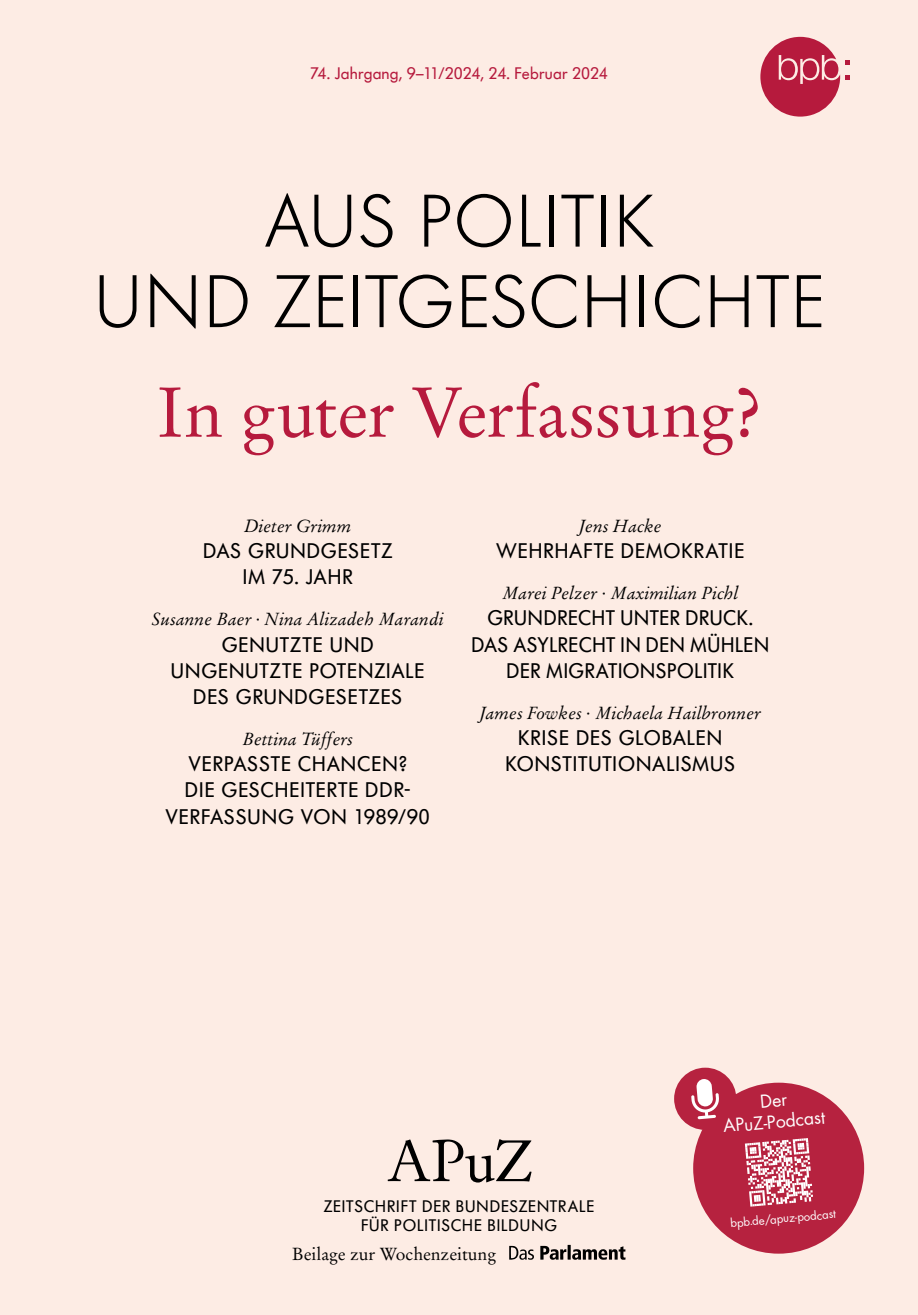
<style>
.page{position:relative;width:918px;height:1315px;background:#fdece4}
.page>*{position:absolute;margin:0;border:0;box-sizing:border-box;transform-origin:0 0}
.A-Seiten_U1_Schriftzug_APuZ{font:300 73.5px/80.5px "Futura BQ";letter-spacing:.01em;color:#000;text-align:center}
.A-Seiten_U1_Schwerpunktthema{font:70px "Stempel Garamond LT Pro";letter-spacing:-.005em;color:#b61a3d}
.A-Seiten_U1_Titel{font:21px/26.2px "Futura BQ";letter-spacing:.04em;color:#000;text-align:center}
.A-Seiten_U1_Autor{font:italic 17.5px "Stempel Garamond LT Pro";color:#000}
.STANDARD{font:17.5px "Stempel Garamond LT Pro";color:#000}
.t1{font:17.5px/21px "Futura";color:#fff;text-align:center}
.STANDARD_Futura{font:16.62px/19.9px "Futura BQ";letter-spacing:.055em;color:#000;text-align:center}
.A-Seiten_U1_Ausgabe{font:16.62px "Futura BQ";letter-spacing:.01em;color:#b61a3d}
.t2{font:11.38px "Futura";color:#fff}
</style>
<div class="page">
<svg style="left:760px;top:37px;width:89px;height:80px"></svg>
<svg style="left:388px;top:1139px;width:143px;height:43px"></svg>
<svg style="left:540px;top:1244px;width:85px;height:15px"></svg>
<svg style="left:509px;top:1245px;width:25px;height:14px"></svg>
<div style="left:693px;top:1082px;width:171px;height:171px;background:#b6223f;border-radius:50%"></div>
<div style="left:674px;top:1067px;width:62px;height:63px;background:#b6223f;border-radius:50%"></div>
<svg style="left:691px;top:1079px;width:28px;height:40px"></svg>
<svg style="left:745px;top:1138px;width:68px;height:68px"></svg>
<p class="A-Seiten_U1_Ausgabe" style="left:310px;top:63px;width:299px">74. Jahrgang, 9–11/2024, 24. Februar 2024</p>
<p class="A-Seiten_U1_Schriftzug_APuZ" style="left:94px;top:181px;width:732px">AUS POLITIK<br>UND ZEITGESCHICHTE</p>
<p class="A-Seiten_U1_Schwerpunktthema" style="left:157px;top:367px;width:606px">In guter Verfassung?</p>
<p class="A-Seiten_U1_Autor" style="left:244px;top:515px;width:109px">Dieter Grimm</p>
<p class="A-Seiten_U1_Titel" style="left:203px;top:537px;width:191px">DAS GRUNDGESETZ<br>IM 75. JAHR</p>
<p class="A-Seiten_U1_Autor" style="left:152px;top:608px;width:293px">Susanne Baer ∙ Nina Alizadeh Marandi</p>
<p class="A-Seiten_U1_Titel" style="left:171px;top:631px;width:255px">GENUTZTE UND<br>UNGENUTZTE POTENZIALE<br>DES GRUNDGESETZES</p>
<p class="A-Seiten_U1_Autor" style="left:242px;top:728px;width:112px">Bettina Tüffers</p>
<p class="A-Seiten_U1_Titel" style="left:166px;top:750px;width:266px">VERPASSTE CHANCEN?<br>DIE GESCHEITERTE DDR-<br>VERFASSUNG VON 1989/90</p>
<p class="A-Seiten_U1_Autor" style="left:579px;top:515px;width:84px">Jens Hacke</p>
<p class="A-Seiten_U1_Titel" style="left:496px;top:537px;width:250px">WEHRHAFTE DEMOKRATIE</p>
<p class="A-Seiten_U1_Autor" style="left:502px;top:582px;width:238px">Marei Pelzer ∙ Maximilian Pichl</p>
<p class="A-Seiten_U1_Titel" style="left:471px;top:605px;width:299px">GRUNDRECHT UNTER DRUCK.<br>DAS ASYLRECHT IN DEN MÜHLEN<br>DER MIGRATIONSPOLITIK</p>
<p class="A-Seiten_U1_Autor" style="left:479px;top:701px;width:283px">James Fowkes ∙ Michaela Hailbronner</p>
<p class="A-Seiten_U1_Titel" style="left:505px;top:724px;width:231px">KRISE DES GLOBALEN<br>KONSTITUTIONALISMUS</p>
<p class="t1" style="left:720px;top:1094px;width:104px;rotate:-5deg">Der<br>APuZ-Podcast</p>
<p class="STANDARD_Futura" style="left:324px;top:1195px;width:272px">ZEITSCHRIFT DER BUNDESZENTRALE<br>FÜR POLITISCHE BILDUNG</p>
<p class="STANDARD" style="left:292px;top:1242px;width:205px">Beilage zur Wochenzeitung</p>
<p class="t2" style="left:730px;top:1215px;width:107px;rotate:-5deg">bpb.de/apuz-podcast</p>
</div>
